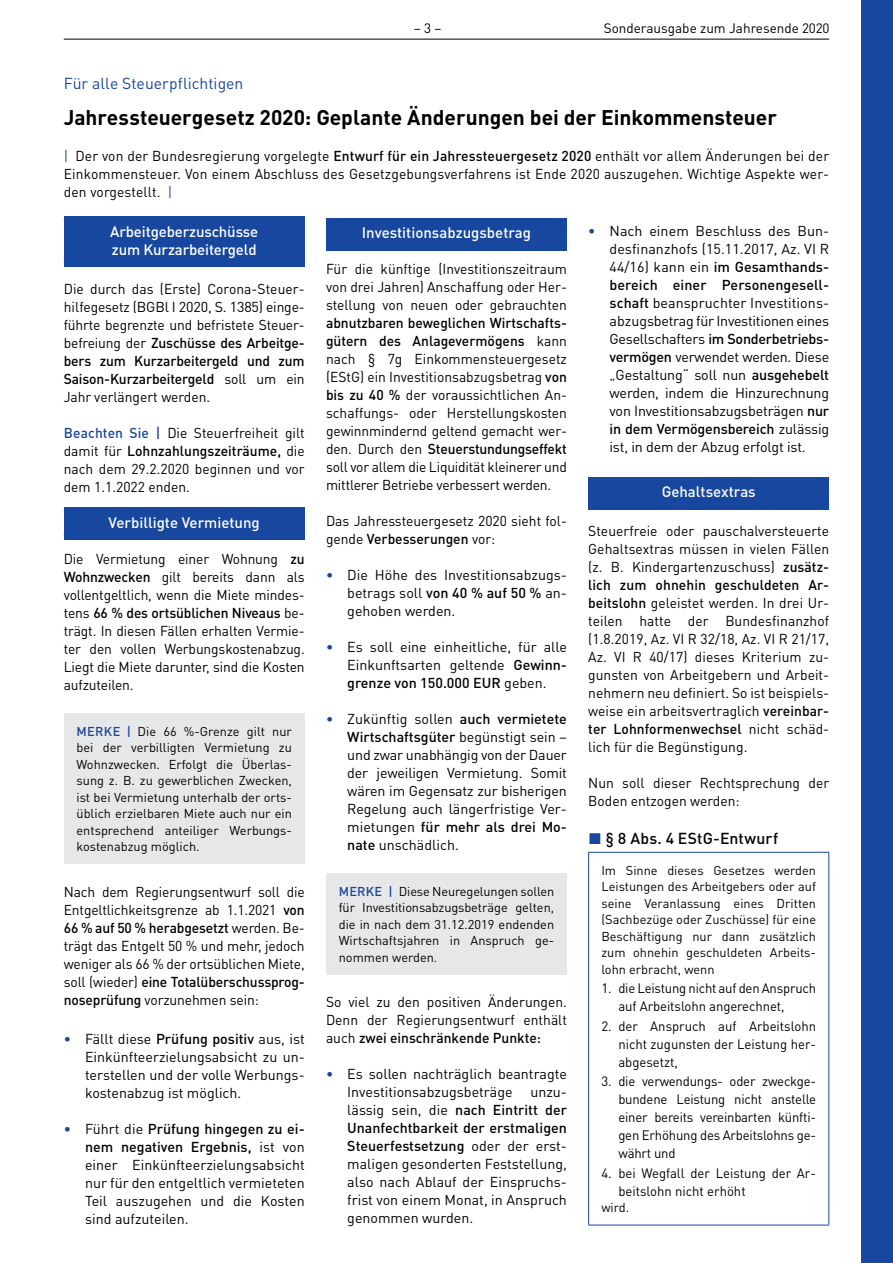
<style>
.page{position:relative;width:893px;height:1263px;background:#fff}
.page>*{position:absolute;margin:0;border:0;box-sizing:border-box;transform-origin:0 0}
.t1{font:700 21px "DIN Pro";letter-spacing:-.005em;color:#000}
.t2{font:15.75px "DIN Pro";color:#17479e}
.t3{font:500 15.75px "DIN Pro";letter-spacing:.01em;color:#000}
.t4{font:500 15px/18px "DIN Pro";color:#fff}
.t5{font:14.25px/18px "DIN Pro";color:#000;text-align:justify}
.t6{font:13.5px/18px "DIN Pro";letter-spacing:-.005em;color:#000}
.t7{font:12.75px/16.5px "DIN Pro";color:#000;text-align:justify}
.s1{color:#17479e}
.s2{font-weight:500}
.s3{font-weight:500;color:#17479e}
</style>
<div class="page">
<hr style="left:64px;top:39px;width:765px;height:1px;background:#000">
<div style="left:64px;top:217px;width:241px;height:50px;background:#17479e"></div>
<div style="left:64px;top:508px;width:241px;height:32px;background:#17479e"></div>
<div style="left:64px;top:713px;width:241px;height:151px;background:#e6e7e8"></div>
<div style="left:326px;top:218px;width:241px;height:32px;background:#17479e"></div>
<div style="left:326px;top:873px;width:241px;height:102px;background:#e6e7e8"></div>
<div style="left:588px;top:477px;width:241px;height:32px;background:#17479e"></div>
<hr style="left:588px;top:852px;width:241px;height:1px;background:#17479e">
<hr style="left:588px;top:853px;width:1px;height:372px;background:#17479e">
<hr style="left:828px;top:853px;width:1px;height:372px;background:#17479e">
<hr style="left:588px;top:1225px;width:241px;height:1px;background:#17479e">
<div style="left:861px;top:0;width:32px;height:1263px;background:#17479e"></div>
<p class="t6" style="left:414px;top:19px;width:29px">– 3 –</p>
<p class="t6" style="left:604px;top:19px;width:227px">Sonderausgabe zum Jahresende 2020</p>
<p class="t2" style="left:64px;top:73px;width:181px">Für alle Steuerpflichtigen</p>
<h1 class="t1" style="left:64px;top:103px;width:715px">Jahressteuergesetz 2020: Geplante Änderungen bei der Einkommensteuer</h1>
<p class="t5" style="left:64px;top:147px;width:767px"><span class="s1">|</span> Der von der Bundesregierung vorgelegte <span class="s2">Entwurf für ein Jahressteuergesetz 2020</span> enthält vor allem Änderungen bei der Einkommensteuer. Von einem Abschluss des Gesetzgebungsverfahrens ist Ende 2020 auszugehen. Wichtige Aspekte wer&shy;den vorgestellt. <span class="s1">|</span></p>
<p class="t4" style="left:110px;top:222px;width:150px">Arbeitgeberzuschüsse zum Kurzarbeitergeld</p>
<p class="t5" style="left:64px;top:279px;width:242px">Die durch das (Erste) Corona-Steuer&shy;hilfegesetz (BGBl I 2020, S. 1385) einge&shy;führte begrenzte und befristete Steuer&shy;befreiung der <span class="s2">Zuschüsse des Arbeitge&shy;bers zum Kurzarbeitergeld und zum Saison-Kurzarbeitergeld</span> soll um ein Jahr verlängert werden.</p>
<p class="t5" style="left:64px;top:423px;width:242px"><span class="s3">Beachten Sie |</span> Die Steuerfreiheit gilt damit für <span class="s2">Lohnzahlungszeiträume,</span> die nach dem 29.2.2020 beginnen und vor dem 1.1.2022 enden.</p>
<p class="t4" style="left:109px;top:513px;width:153px">Verbilligte Vermietung</p>
<p class="t5" style="left:64px;top:549px;width:242px">Die Vermietung einer Wohnung <span class="s2">zu Wohnzwecken</span> gilt bereits dann als vollentgeltlich, wenn die Miete mindes&shy;tens <span class="s2">66 % des ortsüblichen Niveaus</span> be&shy;trägt. In diesen Fällen erhalten Vermie&shy;ter den vollen Werbungskostenabzug.<br>Liegt die Miete darunter, sind die Kosten aufzuteilen.</p>
<p class="t7" style="left:77px;top:722px;width:217px"><span class="s3">MERKE |</span> Die 66 %-Grenze gilt nur bei der verbilligten Vermietung zu Wohnzwecken. Erfolgt die Überlas&shy;sung z. B. zu gewerblichen Zwecken, ist bei Vermietung unterhalb der orts&shy;üblich erzielbaren Miete auch nur ein entsprechend anteiliger Werbungs&shy;kostenabzug möglich.</p>
<p class="t5" style="left:64px;top:882px;width:242px">Nach dem Regierungsentwurf soll die Entgeltlichkeitsgrenze ab 1.1.2021 <span class="s2">von 66 % auf 50 % herabgesetzt</span> werden. Be&shy;trägt das Entgelt 50 % und mehr, jedoch weniger als 66 % der ortsüblichen Miete, soll (wieder) <span class="s2">eine Totalüberschussprog&shy;noseprüfung</span> vorzunehmen sein:</p>
<p class="t5" style="left:85px;top:1029px;width:221px;text-indent:-21px"><span class="s3">•</span> Fällt diese <span class="s2">Prüfung positiv</span> aus, ist Einkünfteerzielungsabsicht zu un&shy;terstellen und der volle Werbungs&shy;kostenabzug ist möglich.</p>
<p class="t5" style="left:85px;top:1119px;width:221px;text-indent:-21px"><span class="s3">•</span> Führt die <span class="s2">Prüfung hingegen zu ei&shy;nem negativen Ergebnis,</span> ist von einer Einkünfteerzielungsabsicht nur für den entgeltlich vermieteten Teil auszugehen und die Kosten sind aufzuteilen.</p>
<p class="t5" style="left:609px;top:222px;width:221px;text-indent:-21px"><span class="s3">•</span> Nach einem Beschluss des Bun&shy;desfinanzhofs (15.11.2017, Az. VI R 44/16) kann ein <span class="s2">im Gesamthands&shy;bereich einer Personengesell&shy;schaft</span> beanspruchter Investitions&shy;abzugsbetrag für Investitionen eines Gesellschafters <span class="s2">im Sonderbetriebs&shy;vermögen</span> verwendet werden. Diese „Gestaltung“ soll nun <span class="s2">ausgehebelt </span>werden, indem die Hinzurechnung von Investitionsabzugsbeträgen <span class="s2">nur in dem Vermögensbereich</span> zulässig ist, in dem der Abzug erfolgt ist.</p>
<p class="t4" style="left:662px;top:482px;width:96px">Gehaltsextras</p>
<p class="t5" style="left:588px;top:522px;width:242px">Steuerfreie oder pauschalversteuerte Gehaltsextras müssen in vielen Fällen (z. B. Kindergartenzuschuss) <span class="s2">zusätz&shy;lich zum ohnehin geschuldeten Ar&shy;beitslohn</span> geleistet werden. In drei Ur&shy;teilen hatte der Bundesfinanzhof (1.8.2019, Az. VI R 32/18, Az. VI R 21/17, Az. VI R 40/17) dieses Kriterium zu&shy;gunsten von Arbeitgebern und Arbeit&shy;nehmern neu definiert. So ist beispiels&shy;weise ein arbeitsvertraglich <span class="s2">vereinbar&shy;ter Lohnformenwechsel</span> nicht schäd&shy;lich für die Begünstigung.</p>
<p class="t5" style="left:588px;top:774px;width:242px">Nun soll dieser Rechtsprechung der<br>Boden entzogen werden:</p>
<p class="t3" style="left:589px;top:827px;width:191px"><span class="s1">◼</span> § 8 Abs. 4 EStG-Entwurf</p>
<p class="t7" style="left:601px;top:861px;width:216px">Im Sinne dieses Gesetzes werden Leistungen des Arbeitgebers oder auf seine Veranlassung eines Dritten (Sachbezüge oder Zuschüsse) für eine Beschäftigung nur dann zusätzlich zum ohnehin geschuldeten Arbeits&shy;lohn erbracht, wenn</p>
<p class="t6" style="left:618px;top:979px;width:199px;text-indent:-17px">1. die Leistung nicht auf den Anspruch auf Arbeitslohn angerechnet,</p>
<p class="t6" style="left:618px;top:1016px;width:199px;text-align:justify;text-indent:-17px">2. der Anspruch auf Arbeitslohn nicht zugunsten der Leistung her&shy;abgesetzt,</p>
<p class="t6" style="left:618px;top:1072px;width:199px;text-align:justify;text-indent:-17px">3. die verwendungs- oder zweckge&shy;bundene Leistung nicht anstelle einer bereits vereinbarten künfti&shy;gen Erhöhung des Arbeitslohns ge&shy;währt und</p>
<p class="t6" style="left:618px;top:1163px;width:199px;text-indent:-17px">4. bei Wegfall der Leistung der Ar&shy;beitslohn nicht erhöht</p>
<p class="t7" style="left:601px;top:1199px;width:29px">wird.</p>
<p class="t4" style="left:362px;top:223px;width:171px">Investitionsabzugsbetrag</p>
<p class="t5" style="left:326px;top:259px;width:242px">Für die künftige (Investitionszeitraum von drei Jahren) Anschaffung oder Her&shy;stellung von neuen oder gebrauchten</p>
<p class="t5" style="left:326px;top:313px;width:242px"><span class="s2">abnutzbaren beweglichen Wirtschafts&shy;gütern des Anlagevermögens</span> kann nach § 7g Einkommensteuergesetz (EStG) ein Investitionsabzugsbetrag <span class="s2">von bis zu 40 %</span> der voraussichtlichen An&shy;schaffungs- oder Herstellungskosten gewinnmindernd geltend gemacht wer&shy;den. Durch den <span class="s2">Steuerstundungseffekt </span>soll vor allem die Liquidität kleinerer und mittlerer Betriebe verbessert werden.</p>
<p class="t5" style="left:326px;top:511px;width:242px">Das Jahressteuergesetz 2020 sieht fol&shy;gende <span class="s2">Verbesserungen</span> vor:</p>
<p class="t5" style="left:347px;top:565px;width:221px;text-indent:-21px"><span class="s3">•</span> Die Höhe des Investitionsabzugs&shy;betrags soll <span class="s2">von 40 % auf 50 %</span> an&shy;gehoben werden.</p>
<p class="t5" style="left:347px;top:637px;width:221px;text-indent:-21px"><span class="s3">•</span> Es soll eine einheitliche, für alle Einkunftsarten geltende <span class="s2">Gewinn&shy;grenze von 150.000 EUR</span> geben.</p>
<p class="t5" style="left:347px;top:709px;width:221px;text-indent:-21px"><span class="s3">•</span> Zukünftig sollen <span class="s2">auch vermietete Wirtschaftsgüter</span> begünstigt sein – und zwar unabhängig von der Dauer der jeweiligen Vermietung. Somit wären im Gegensatz zur bisherigen Regelung auch längerfristige Ver&shy;mietungen <span class="s2">für mehr als drei Mo&shy;nate</span> unschädlich.</p>
<p class="t7" style="left:339px;top:882px;width:217px"><span class="s3">MERKE |</span> Diese Neuregelungen sollen für Investitionsabzugsbeträge gelten, die in nach dem 31.12.2019 endenden Wirtschaftsjahren in Anspruch ge&shy;nommen werden.</p>
<p class="t5" style="left:326px;top:993px;width:242px">So viel zu den positiven Änderungen.<br>Denn der Regierungsentwurf enthält auch <span class="s2">zwei einschränkende Punkte:</span></p>
<p class="t5" style="left:347px;top:1065px;width:221px;text-indent:-21px"><span class="s3">•</span> Es sollen nachträglich beantragte Investitionsabzugsbeträge unzu&shy;lässig sein, die <span class="s2">nach Eintritt der Unanfechtbarkeit der erstmaligen Steuerfestsetzung</span> oder der erst&shy;maligen gesonderten Feststellung, also nach Ablauf der Einspruchs&shy;frist von einem Monat, in Anspruch genommen wurden.</p>
</div>
